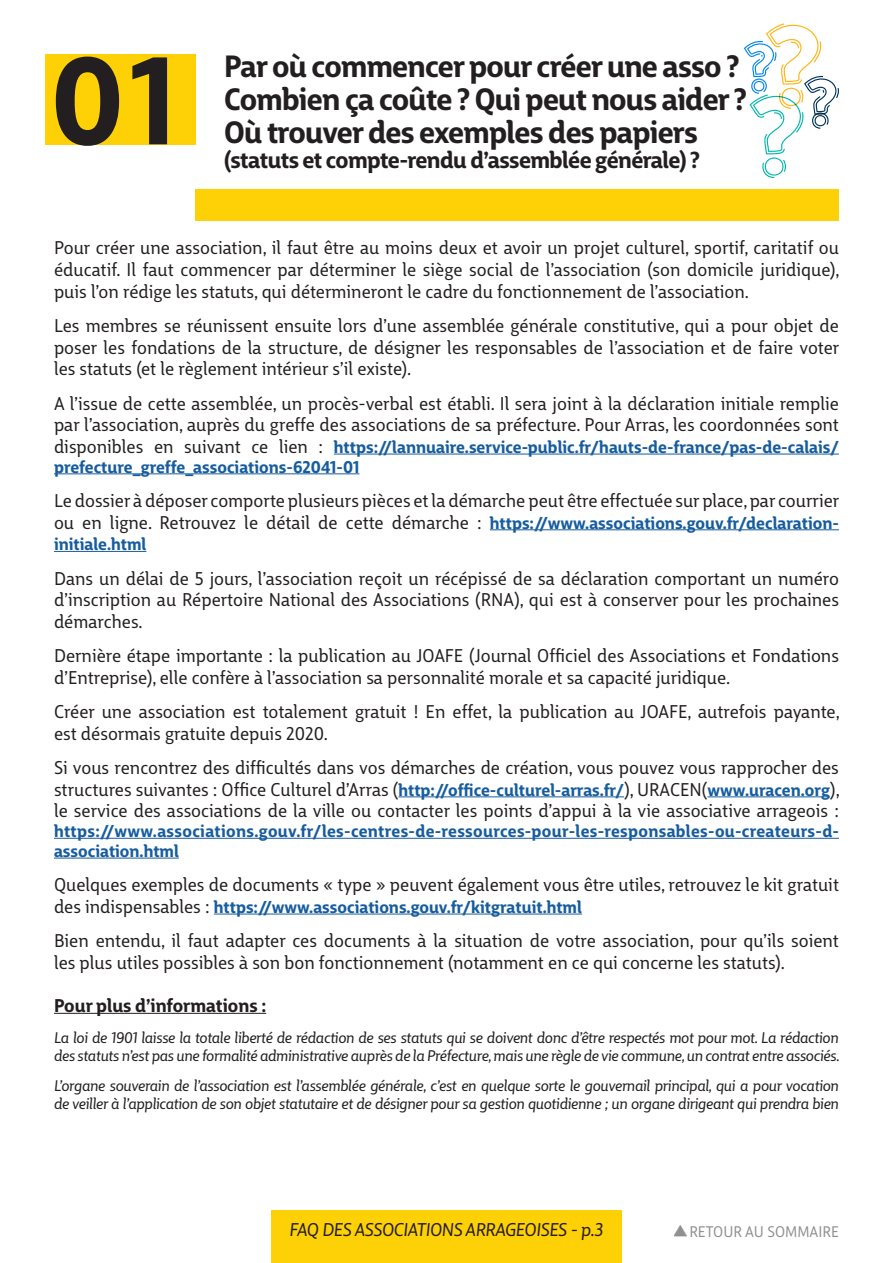
<style>
.page{position:relative;width:893px;height:1263px;background:#fff}
.page>*{position:absolute;margin:0;border:0;box-sizing:border-box;transform-origin:0 0}
.t1{font:700 120px "Big City Grotesque Pro";color:#231f20}
.TITRE{font:700 30px/33px "Big City Grotesque Pro";letter-spacing:-.025em;color:#231f20}
.TITRE-2{font:700 22.5px "Big City Grotesque Pro";letter-spacing:-.025em;color:#231f20}
.t2{font:18px/21.6px "Big City Grotesque Pro";color:#231f20;text-align:justify}
.t3{font:italic 18px "Big City Grotesque Pro";letter-spacing:-.025em;color:#231f20}
.GRAS{font:700 18px "Big City Grotesque Pro";color:#231f20}
.t4{font:700 16.5px/19.8px "Big City Grotesque Pro";color:#175d9e}
.t5{font:700 16.5px/19.8px "Big City Grotesque Pro";letter-spacing:.02em;color:#175d9e}
.ITALIQUE{font:italic 15px/18px "Big City Grotesque Pro";letter-spacing:-.025em;color:#231f20}
.t6{font:15px "Big City Grotesque Pro";color:#231f20}
.s1{font-weight:400;font-size:18px;color:#231f20}
.s2{font-weight:700;font-size:16.5px;color:#175d9e}
.s3{font-size:25.5px}
</style>
<div class="page">
<div style="left:271px;top:1210px;width:351px;height:53px;background:#fed006"></div>
<div style="left:195px;top:189px;width:644px;height:32px;background:#fed006"></div>
<svg style="left:744px;top:23px;width:95px;height:155px"></svg>
<div style="left:45px;top:54px;width:150px;height:91px;background:#fed006"></div>
<hr style="left:334px;top:454px;width:505px;height:1px;background:#175d9e">
<hr style="left:54px;top:473px;width:305px;height:1px;background:#175d9e">
<hr style="left:490px;top:529px;width:349px;height:1px;background:#175d9e">
<hr style="left:54px;top:551px;width:92px;height:1px;background:#175d9e">
<hr style="left:398px;top:796px;width:226px;height:1px;background:#175d9e">
<hr style="left:707px;top:796px;width:123px;height:1px;background:#175d9e">
<hr style="left:54px;top:838px;width:785px;height:1px;background:#175d9e">
<hr style="left:54px;top:858px;width:125px;height:1px;background:#175d9e">
<hr style="left:214px;top:914px;width:368px;height:1px;background:#175d9e">
<hr style="left:54px;top:1013px;width:212px;height:1px;background:#231f20">
<p class="t1" style="left:51px;top:2px;width:127px">01</p>
<p class="TITRE" style="left:224px;top:47px;width:524px">Par où commencer pour créer une asso ?<br>Combien ça coûte ? Qui peut nous aider ?<br>Où trouver des exemples des papiers</p>
<p class="TITRE-2" style="left:224px;top:141px;width:477px">(statuts et compte-rendu d’assemblée générale) ?</p>
<p class="t2" style="left:54px;top:236px;width:787px">Pour créer une association, il faut être au moins deux et avoir un projet culturel, sportif, caritatif ou éducatif. Il faut commencer par déterminer le siège social de l’association (son domicile juridique), puis l’on rédige les statuts, qui détermineront le cadre du fonctionnement de l’association.</p>
<p class="t2" style="left:54px;top:313px;width:787px">Les membres se réunissent ensuite lors d’une assemblée générale constitutive, qui a pour objet de poser les fondations de la structure, de désigner les responsables de l’association et de faire voter les statuts (et le règlement intérieur s’il existe).</p>
<p class="t2" style="left:54px;top:391px;width:786px">A l’issue de cette assemblée, un procès-verbal est établi. Il sera joint à la déclaration initiale remplie par l’association, auprès du greffe des associations de sa préfecture. Pour Arras, les coordonnées sont</p>
<p class="t4" style="left:54px;top:436px;width:786px"><span class="s1">disponibles en suivant ce lien :</span> https://lannuaire.service-public.fr/hauts-de-france/pas-de-calais/ prefecture_greffe_associations-62041-01</p>
<p class="t2" style="left:54px;top:488px;width:787px">Le dossier à déposer comporte plusieurs pièces et la démarche peut être effectuée sur place, par courrier</p>
<p class="t4" style="left:54px;top:511px;width:786px;line-height:21.6px"><span class="s1">ou en ligne. Retrouvez le détail de cette démarche :</span> https://www.associations.gouv.fr/declaration&shy;initiale.html</p>
<p class="t2" style="left:54px;top:566px;width:786px">Dans un délai de 5 jours, l’association reçoit un récépissé de sa déclaration comportant un numéro d’inscription au Répertoire National des Associations (RNA), qui est à conserver pour les prochaines démarches.</p>
<p class="t2" style="left:54px;top:643px;width:786px">Dernière étape importante : la publication au JOAFE (Journal Officiel des Associations et Fondations d’Entreprise), elle confère à l’association sa personnalité morale et sa capacité juridique.</p>
<p class="t2" style="left:54px;top:699px;width:787px">Créer une association est totalement gratuit ! En effet, la publication au JOAFE, autrefois payante, est désormais gratuite depuis 2020.</p>
<p class="t2" style="left:54px;top:755px;width:787px">Si vous rencontrez des difficultés dans vos démarches de création, vous pouvez vous rapprocher des structures suivantes : Office Culturel d’Arras (<span class="s2">http://office-culturel-arras.fr/</span>), URACEN(<span class="s2">www.uracen.org</span>), le service des associations de la ville ou contacter les points d’appui à la vie associative arrageois :</p>
<p class="t5" style="left:54px;top:820px;width:786px">https://www.associations.gouv.fr/les-centres-de-ressources-pour-les-responsables-ou-createurs-d&shy;association.html</p>
<p class="t2" style="left:54px;top:873px;width:786px">Quelques exemples de documents « type » peuvent également vous être utiles, retrouvez le kit gratuit</p>
<p class="t4" style="left:54px;top:896px;width:529px"><span class="s1">des indispensables :</span> https://www.associations.gouv.fr/kitgratuit.html</p>
<p class="t2" style="left:54px;top:928px;width:786px">Bien entendu, il faut adapter ces documents à la situation de votre association, pour qu’ils soient les plus utiles possibles à son bon fonctionnement (notamment en ce qui concerne les statuts).</p>
<p class="GRAS" style="left:54px;top:990px;width:214px">Pour plus d’informations :</p>
<p class="ITALIQUE" style="left:54px;top:1027px;width:787px">La loi de 1901 laisse la totale liberté de rédaction de ses statuts qui se doivent donc d’être respectés mot pour mot. La rédaction des statuts n’est pas une formalité administrative auprès de la Préfecture, mais une règle de vie commune, un contrat entre associés.</p>
<p class="ITALIQUE" style="left:54px;top:1076px;width:787px">L’organe souverain de l’association est l’assemblée générale, c’est en quelque sorte le gouvernail principal, qui a pour vocation de veiller à l’application de son objet statutaire et de désigner pour sa gestion quotidienne ; un organe dirigeant qui prendra bien</p>
<p class="t3" style="left:289px;top:1215px;width:316px">FAQ DES ASSOCIATIONS ARRAGEOISES - p.3</p>
<p class="t6" style="left:673px;top:1220px;width:168px"><span class="s3">▲</span>RETOUR AU SOMMAIRE</p>
</div>
